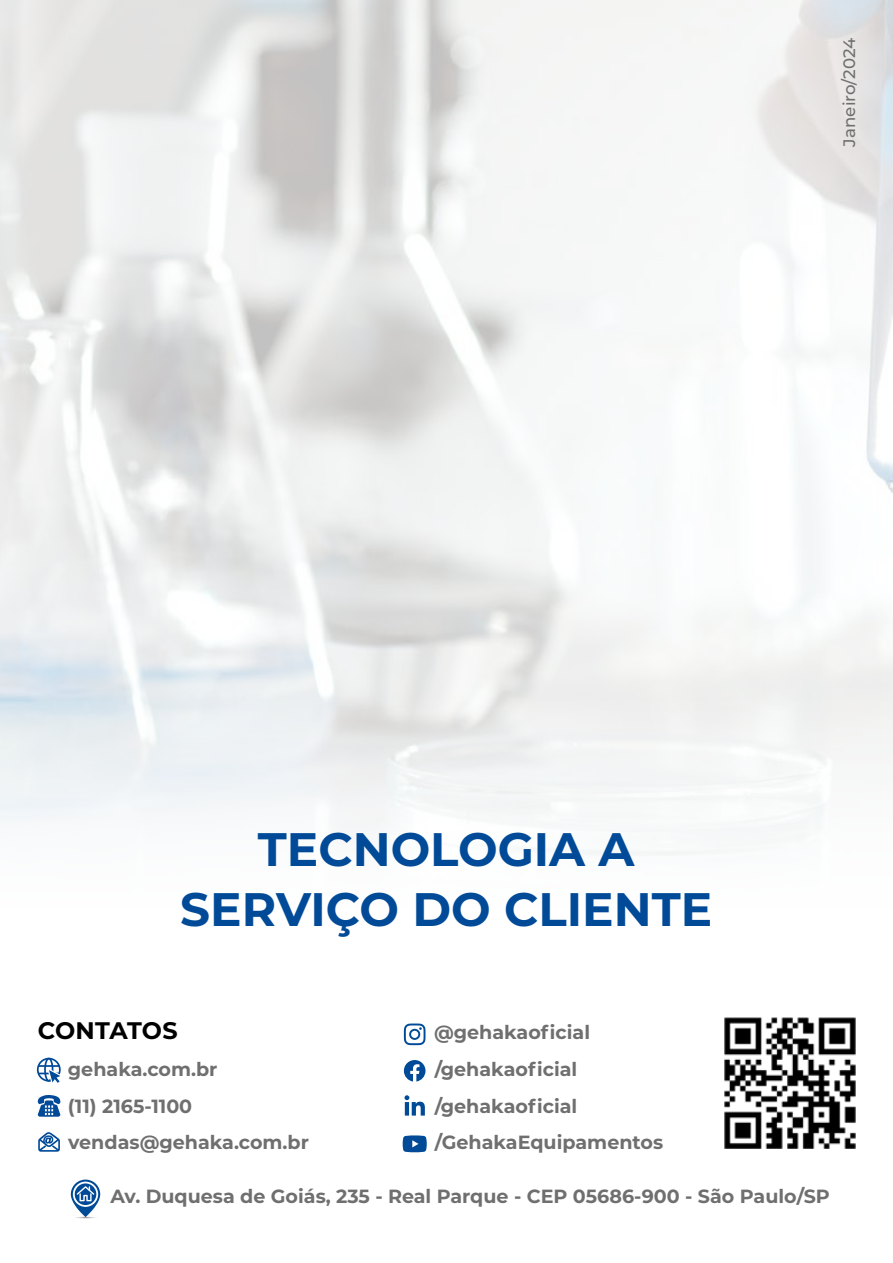
<style>
.page{position:relative;width:893px;height:1263px;background:#fff}
.page>*{position:absolute;margin:0;border:0;box-sizing:border-box;transform-origin:0 0}
.t1{font:700 46.95px/60.4px "Montserrat";color:#004a98;text-align:center}
.t2{font:700 24px "Montserrat";color:#000}
.t3{font:700 19.05px/36.5px "Montserrat";color:#706f6f}
.t4{font:500 16.65px "Montserrat";letter-spacing:-.005em;color:#706f6f}
</style>
<div class="page">
<svg style="left:0;top:680px;width:893px;height:193px"></svg>
<svg style="left:71px;top:1179px;width:29px;height:40px"></svg>
<div style="left:37px;top:1058px;width:24px;height:24px;border:2px solid #004a98;border-radius:50%"></div>
<div style="left:44px;top:1058px;width:9px;height:24px;border:2px solid #004a98;border-radius:50%"></div>
<hr style="left:38px;top:1065px;width:22px;height:2px;background:#004a98">
<hr style="left:38px;top:1072px;width:22px;height:2px;background:#004a98">
<svg style="left:48px;top:1069px;width:13px;height:14px"></svg>
<svg style="left:38px;top:1132px;width:22px;height:20px"></svg>
<svg style="left:37px;top:1095px;width:24px;height:22px"></svg>
<svg style="left:404px;top:1023px;width:21px;height:22px"></svg>
<svg style="left:404px;top:1095px;width:21px;height:20px"></svg>
<svg style="left:404px;top:1060px;width:21px;height:21px"></svg>
<svg style="left:403px;top:1135px;width:24px;height:17px"></svg>
<img style="left:725px;top:1018px;width:130px;height:130px">
<p class="t4" style="left:838px;top:147px;width:110px;rotate:-90deg">Janeiro/2024</p>
<h1 class="t1" style="left:180px;top:816px;width:533px">TECNOLOGIA A<br>SERVIÇO DO CLIENTE</h1>
<p class="t2" style="left:38px;top:1013px;width:141px">CONTATOS</p>
<p class="t3" style="left:434px;top:1013px;width:158px">@gehakaoficial</p>
<p class="t3" style="left:68px;top:1050px;width:151px">gehaka.com.br</p>
<p class="t3" style="left:68px;top:1086px;width:126px">(11) 2165-1100</p>
<p class="t3" style="left:68px;top:1123px;width:242px">vendas@gehaka.com.br</p>
<p class="t3" style="left:435px;top:1050px;width:144px">/gehakaoficial</p>
<p class="t3" style="left:435px;top:1086px;width:230px">/gehakaoficial /GehakaEquipamentos</p>
<p class="t3" style="left:110px;top:1177px;width:721px">Av. Duquesa de Goiás, 235 - Real Parque - CEP 05686-900 - São Paulo/SP</p>
</div>
